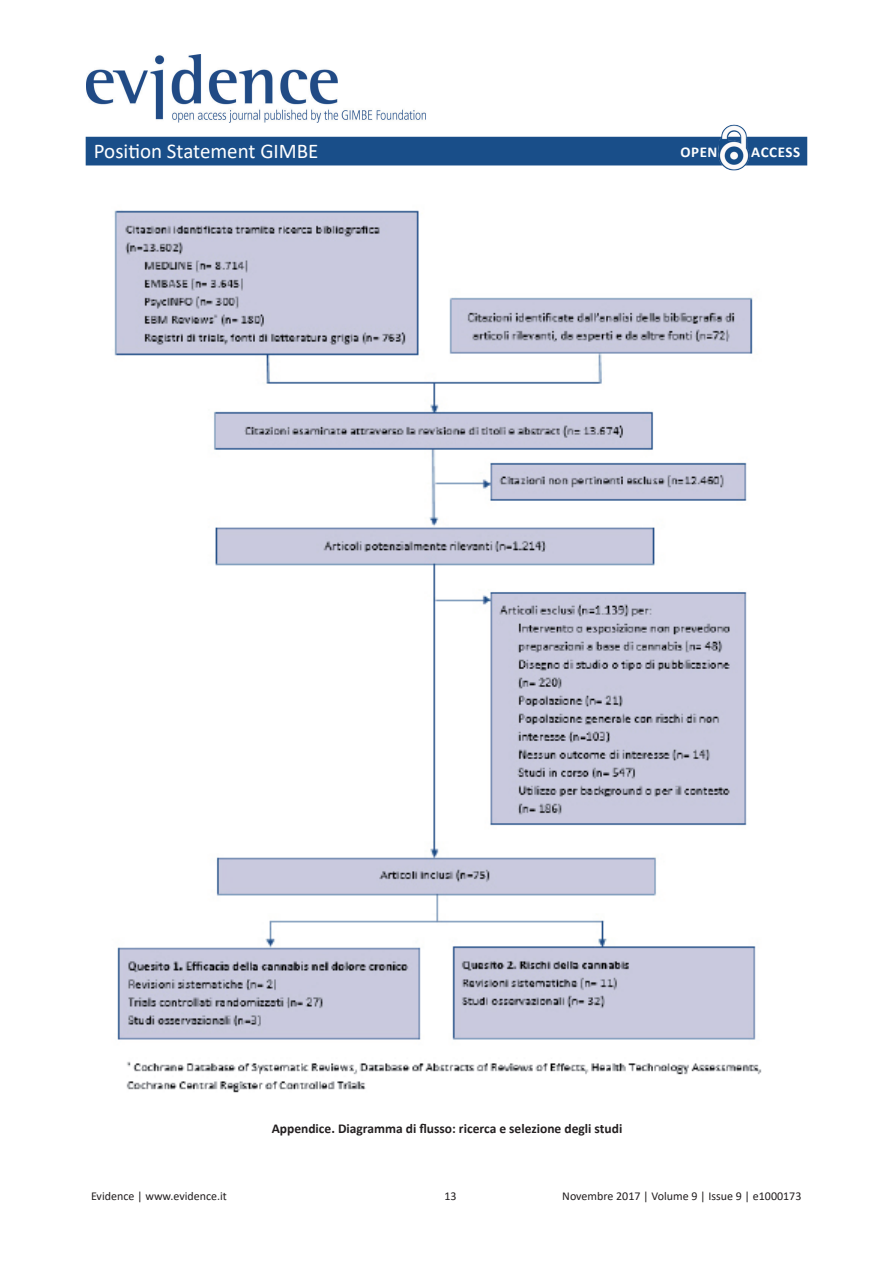
<style>
.page{position:relative;width:893px;height:1263px;background:#fff}
.page>*{position:absolute;margin:0;border:0;box-sizing:border-box;transform-origin:0 0}
.t1{font:21px "Calibri";color:#fff}
.t2{font:700 15px "Calibri";letter-spacing:.04em;color:#fff}
.t3{font:700 13.5px "Calibri";color:#231f20}
.t4{font:12px "Calibri";color:#231f20}
</style>
<div class="page">
<div style="left:86px;top:137px;width:721px;height:28px;background:#194e89"></div>
<img style="left:86px;top:54px;width:340px;height:69px">
<img style="left:717px;top:124px;width:34px;height:47px">
<img style="left:114px;top:210px;width:648px;height:883px">
<h1 class="t1" style="left:94px;top:136px;width:226px">Position Statement GIMBE</h1>
<p class="t2" style="left:680px;top:141px;width:39px">OPEN</p>
<p class="t2" style="left:751px;top:141px;width:51px">ACCESS</p>
<p class="t3" style="left:272px;top:1119px;width:352px">Appendice. Diagramma di flusso: ricerca e selezione degli studi</p>
<p class="t4" style="left:91px;top:1188px;width:137px">Evidence | www.evidence.it</p>
<p class="t4" style="left:444px;top:1188px;width:14px">13</p>
<p class="t4" style="left:562px;top:1188px;width:241px">Novembre 2017 | Volume 9 | Issue 9 | e1000173</p>
</div>
